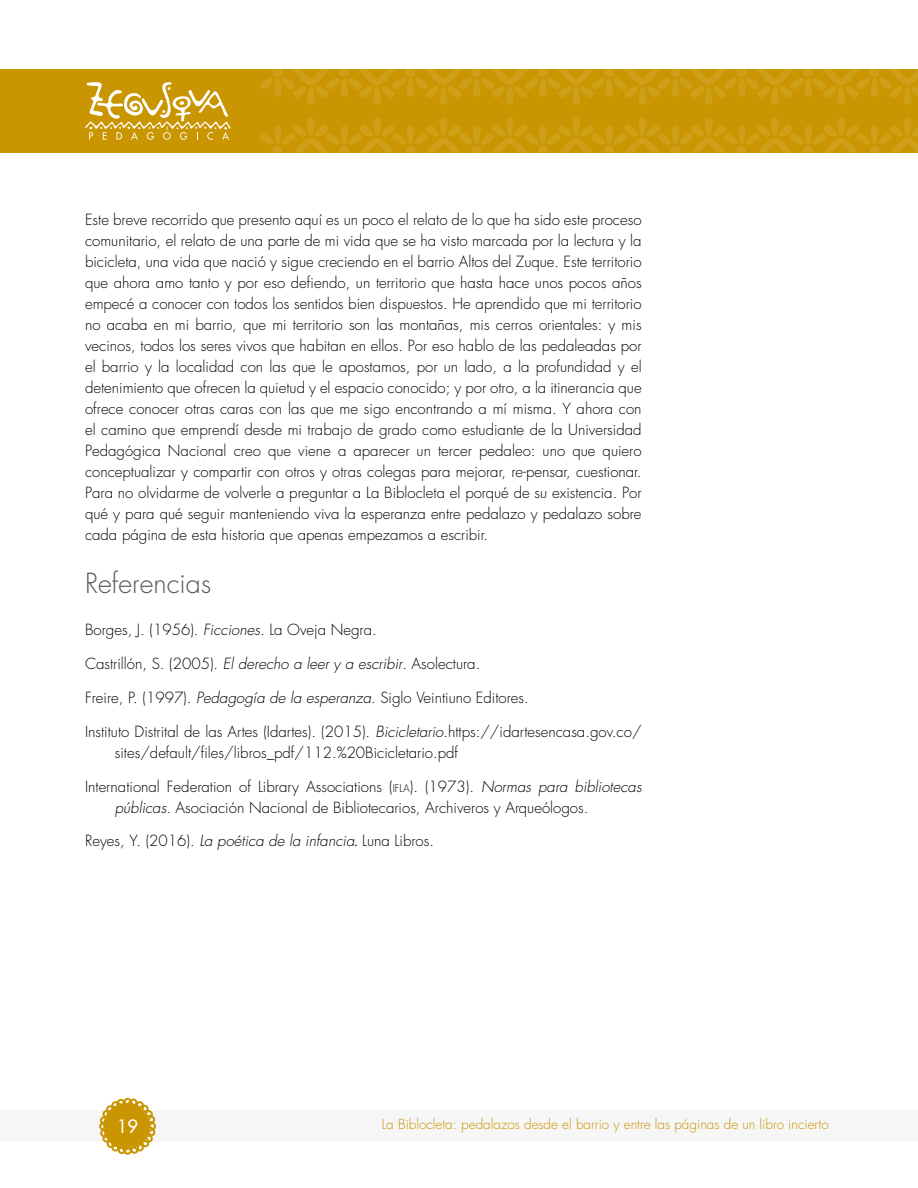
<style>
.page{position:relative;width:918px;height:1188px;background:#fff}
.page>*{position:absolute;margin:0;border:0;box-sizing:border-box;transform-origin:0 0}
.T2{font:300 27px "Futura Std";color:#575756}
.t1{font:500 18px "Futura Std";color:#fff}
.Texto_corrido{font:300 15px/21px "Futura Std";color:#000;text-align:justify}
.Texto_bibliografía{font:300 15px/21px "Futura Std";color:#000}
.t2{font:300 13.5px "Futura Std";color:#c99500}
.s1{font-style:italic}
.s2{font-size:10.5px}
.s3{font-stretch:condensed}
</style>
<div class="page">
<div style="left:0;top:1110px;width:918px;height:32px;background:#f6f6f6"></div>
<svg style="left:99px;top:1098px;width:57px;height:57px"></svg>
<div style="left:0;top:69px;width:918px;height:84px;background:#c99500"></div>
<svg style="left:85px;top:82px;width:146px;height:58px"></svg>
<svg style="left:260px;top:118px;width:658px;height:35px"></svg>
<svg style="left:869px;top:146px;width:10px;height:9px"></svg>
<svg style="left:260px;top:69px;width:658px;height:36px"></svg>
<svg style="left:869px;top:67px;width:10px;height:10px"></svg>
<p class="Texto_corrido" style="left:85px;top:209px;width:558px">Este breve recorrido que presento aquí es un poco el relato de lo que ha sido este proceso comunitario, el relato de una parte de mi vida que se ha visto marcada por la lectura y la bicicleta, una vida que nació y sigue creciendo en el barrio Altos del Zuque. Este territorio que ahora amo tanto y por eso defiendo, un territorio que hasta hace unos pocos años empecé a conocer con todos los sentidos bien dispuestos. He aprendido que mi territorio no acaba en mi barrio, que mi territorio son las montañas, mis cerros orientales: y mis vecinos, todos los seres vivos que habitan en ellos. Por eso hablo de las pedaleadas por el barrio y la localidad con las que le apostamos, por un lado, a la profundidad y el detenimiento que ofrecen la quietud y el espacio conocido; y por otro, a la itinerancia que ofrece conocer otras caras con las que me sigo encontrando a mí misma. Y ahora con el camino que emprendí desde mi trabajo de grado como estudiante de la Universidad Pedagógica Nacional creo que viene a aparecer un tercer pedaleo: uno que quiero conceptualizar y compartir con otros y otras colegas para mejorar, re-pensar, cuestionar.<br>Para no olvidarme de volverle a preguntar a La Biblocleta el porqué de su existencia. Por qué y para qué seguir manteniendo viva la esperanza entre pedalazo y pedalazo sobre cada página de esta historia que apenas empezamos a escribir.</p>
<p class="T2" style="left:85px;top:567px;width:128px">Referencias</p>
<p class="Texto_bibliografía" style="left:85px;top:620px;width:293px">Borges, J. (1956). <span class="s1">Ficciones.</span> La Oveja Negra.</p>
<p class="Texto_bibliografía" style="left:85px;top:654px;width:397px">Castrillón, S. (2005). <span class="s1">El derecho a leer y a escribir</span>. Asolectura.</p>
<p class="Texto_bibliografía" style="left:85px;top:687px;width:445px">Freire, P. (1997). <span class="s1">Pedagogía de la esperanza</span>. Siglo Veintiuno Editores.</p>
<p class="Texto_bibliografía" style="left:115px;top:721px;width:528px;text-indent:-30px">Instituto Distrital de las Artes (Idartes). (2015). <span class="s1">Bicicletario</span>.https://idartesencasa.gov.co/ sites/default/files/libros_pdf/112.%20Bicicletario.pdf</p>
<p class="Texto_bibliografía" style="left:115px;top:776px;width:528px;text-indent:-30px">International Federation of Library Associations (<span class="s2">ifla</span>). (1973). <span class="s1">Normas para bibliotecas públicas</span>. Asociación Nacional de Bibliotecarios, Archiveros y Arqueólogos.</p>
<p class="Texto_bibliografía" style="left:85px;top:831px;width:351px">Reyes, Y. (2016). <span class="s1">La poética de la infancia</span><span class="s3">.</span> Luna Libros.</p>
<p class="t1" style="left:117px;top:1115px;width:22px">19</p>
<p class="t2" style="left:382px;top:1115px;width:448px">La Biblocleta: pedalazos desde el barrio y entre las páginas de un libro incierto</p>
</div>
